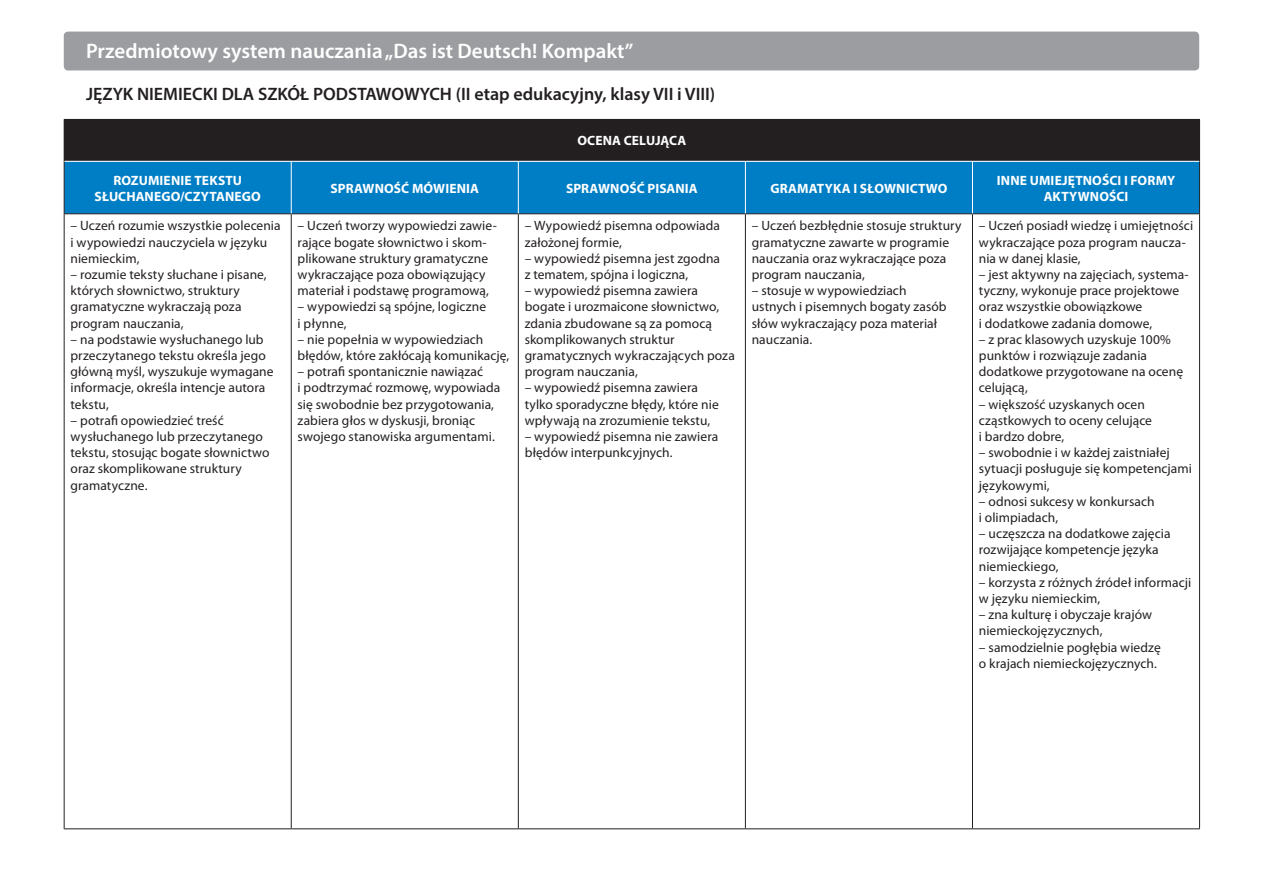
<style>
.page{position:relative;width:1263px;height:893px;background:#fff}
.page>*{position:absolute;margin:0;border:0;box-sizing:border-box;transform-origin:0 0}
.t1{font:600 21px "Myriad Pro";color:#fff}
.t2{font:600 18px "Myriad Pro";color:#231f20}
.t3{font:13.5px/16.2px "Myriad Pro";letter-spacing:.005em;color:#231f20}
.t4{font:700 13.5px/16.2px "Myriad Pro";letter-spacing:.01em;color:#fff;text-align:center}
</style>
<div class="page">
<div style="left:64px;top:119px;width:1135px;height:42px;background:#231f20"></div>
<div style="left:65px;top:162px;width:1134px;height:51px;background:#007ec5"></div>
<hr style="left:972px;top:119px;width:228px;height:1px;background:#231f20">
<hr style="left:1199px;top:120px;width:1px;height:41px;background:#231f20">
<hr style="left:64px;top:161px;width:1px;height:52px;background:#231f20">
<hr style="left:1199px;top:161px;width:1px;height:52px;background:#231f20">
<hr style="left:64px;top:213px;width:227px;height:1px;background:#231f20">
<hr style="left:64px;top:214px;width:1px;height:614px;background:#231f20">
<hr style="left:291px;top:213px;width:227px;height:1px;background:#231f20">
<hr style="left:291px;top:214px;width:1px;height:614px;background:#231f20">
<hr style="left:518px;top:213px;width:227px;height:1px;background:#231f20">
<hr style="left:518px;top:214px;width:1px;height:614px;background:#231f20">
<hr style="left:745px;top:213px;width:227px;height:1px;background:#231f20">
<hr style="left:745px;top:214px;width:1px;height:614px;background:#231f20">
<hr style="left:972px;top:213px;width:228px;height:1px;background:#231f20">
<hr style="left:972px;top:214px;width:1px;height:614px;background:#231f20">
<hr style="left:1199px;top:214px;width:1px;height:614px;background:#231f20">
<hr style="left:64px;top:828px;width:227px;height:1px;background:#231f20">
<hr style="left:291px;top:828px;width:227px;height:1px;background:#231f20">
<hr style="left:518px;top:828px;width:227px;height:1px;background:#231f20">
<hr style="left:745px;top:828px;width:227px;height:1px;background:#231f20">
<hr style="left:972px;top:828px;width:228px;height:1px;background:#231f20">
<hr style="left:291px;top:162px;width:1px;height:51px;background:#fff">
<hr style="left:518px;top:162px;width:1px;height:51px;background:#fff">
<hr style="left:745px;top:162px;width:1px;height:51px;background:#fff">
<hr style="left:972px;top:162px;width:1px;height:51px;background:#fff">
<div style="left:64px;top:32px;width:1135px;height:38px;background:#9b9da0;border-radius:4px"></div>
<h1 class="t1" style="left:86px;top:37px;width:549px">Przedmiotowy system nauczania „Das ist Deutsch! Kompakt”</h1>
<h2 class="t2" style="left:86px;top:83px;width:631px">JĘZYK NIEMIECKI DLA SZKÓŁ PODSTAWOWYCH (II etap edukacyjny, klasy VII i VIII)</h2>
<p class="t4" style="left:577px;top:133px;width:110px">OCENA CELUJĄCA</p>
<p class="t4" style="left:94px;top:172px;width:168px">ROZUMIENIE TEKSTU<br>SŁUCHANEGO/CZYTANEGO</p>
<p class="t4" style="left:331px;top:180px;width:150px">SPRAWNOŚĆ MÓWIENIA</p>
<p class="t4" style="left:566px;top:180px;width:133px">SPRAWNOŚĆ PISANIA</p>
<p class="t4" style="left:770px;top:180px;width:179px">GRAMATYKA I SŁOWNICTWO</p>
<p class="t4" style="left:997px;top:172px;width:180px">INNE UMIEJĘTNOŚCI I FORMY<br>AKTYWNOŚCI</p>
<p class="t3" style="left:71px;top:218px;width:212px">– Uczeń rozumie wszystkie polecenia i wypowiedzi nauczyciela w języku niemieckim,</p>
<p class="t3" style="left:71px;top:267px;width:198px">– rozumie teksty słuchane i pisane, których słownictwo, struktury gramatyczne wykraczają poza program nauczania,</p>
<p class="t3" style="left:71px;top:331px;width:205px">– na podstawie wysłuchanego lub przeczytanego tekstu określa jego główną myśl, wyszukuje wymagane informacje, określa intencje autora tekstu,</p>
<p class="t3" style="left:71px;top:412px;width:201px">– potrafi opowiedzieć treść wysłuchanego lub przeczytanego tekstu, stosując bogate słownictwo oraz skomplikowane struktury gramatyczne.</p>
<p class="t3" style="left:298px;top:218px;width:201px">– Uczeń tworzy wypowiedzi zawie&shy;rające bogate słownictwo i skom&shy;plikowane struktury gramatyczne wykraczające poza obowiązujący materiał i podstawę programową,</p>
<p class="t3" style="left:298px;top:299px;width:190px">– wypowiedzi są spójne, logiczne i płynne,</p>
<p class="t3" style="left:298px;top:331px;width:213px">– nie popełnia w wypowiedziach błędów, które zakłócają komunikację,</p>
<p class="t3" style="left:298px;top:364px;width:204px">– potrafi spontanicznie nawiązać<br>i podtrzymać rozmowę, wypowiada się swobodnie bez przygotowania, zabiera głos w dyskusji, broniąc swojego stanowiska argumentami.</p>
<p class="t3" style="left:525px;top:218px;width:197px">– Wypowiedź pisemna odpowiada założonej formie,</p>
<p class="t3" style="left:525px;top:250px;width:197px">– wypowiedź pisemna jest zgodna z tematem, spójna i logiczna,</p>
<p class="t3" style="left:525px;top:283px;width:212px">– wypowiedź pisemna zawiera bogate i urozmaicone słownictwo, zdania zbudowane są za pomocą skomplikowanych struktur gramatycznych wykraczających poza program nauczania,</p>
<p class="t3" style="left:525px;top:380px;width:196px">– wypowiedź pisemna zawiera tylko sporadyczne błędy, które nie wpływają na zrozumienie tekstu,</p>
<p class="t3" style="left:525px;top:429px;width:195px">– wypowiedź pisemna nie zawiera błędów interpunkcyjnych.</p>
<p class="t3" style="left:979px;top:218px;width:216px">– Uczeń posiadł wiedzę i umiejętności wykraczające poza program naucza&shy;nia w danej klasie,</p>
<p class="t3" style="left:979px;top:267px;width:211px">– jest aktywny na zajęciach, systema&shy;tyczny, wykonuje prace projektowe oraz wszystkie obowiązkowe<br>i dodatkowe zadania domowe,</p>
<p class="t3" style="left:979px;top:331px;width:206px">– z prac klasowych uzyskuje 100% punktów i rozwiązuje zadania dodatkowe przygotowane na ocenę celującą,</p>
<p class="t3" style="left:979px;top:396px;width:175px">– większość uzyskanych ocen cząstkowych to oceny celujące i bardzo dobre,</p>
<p class="t3" style="left:979px;top:445px;width:214px">– swobodnie i w każdej zaistniałej sytuacji posługuje się kompetencjami językowymi,</p>
<p class="t3" style="left:979px;top:493px;width:177px">– odnosi sukcesy w konkursach i olimpiadach,</p>
<p class="t3" style="left:979px;top:526px;width:193px">– uczęszcza na dodatkowe zajęcia rozwijające kompetencje języka niemieckiego,</p>
<p class="t3" style="left:979px;top:574px;width:214px">– korzysta z różnych źródeł informacji w języku niemieckim,</p>
<p class="t3" style="left:979px;top:607px;width:175px">– zna kulturę i obyczaje krajów niemieckojęzycznych,</p>
<p class="t3" style="left:979px;top:639px;width:183px">– samodzielnie pogłębia wiedzę o krajach niemieckojęzycznych.</p>
<p class="t3" style="left:752px;top:218px;width:211px">– Uczeń bezbłędnie stosuje struktury gramatyczne zawarte w programie nauczania oraz wykraczające poza program nauczania,</p>
<p class="t3" style="left:752px;top:283px;width:196px">– stosuje w wypowiedziach ustnych i pisemnych bogaty zasób słów wykraczający poza materiał nauczania.</p>
</div>
